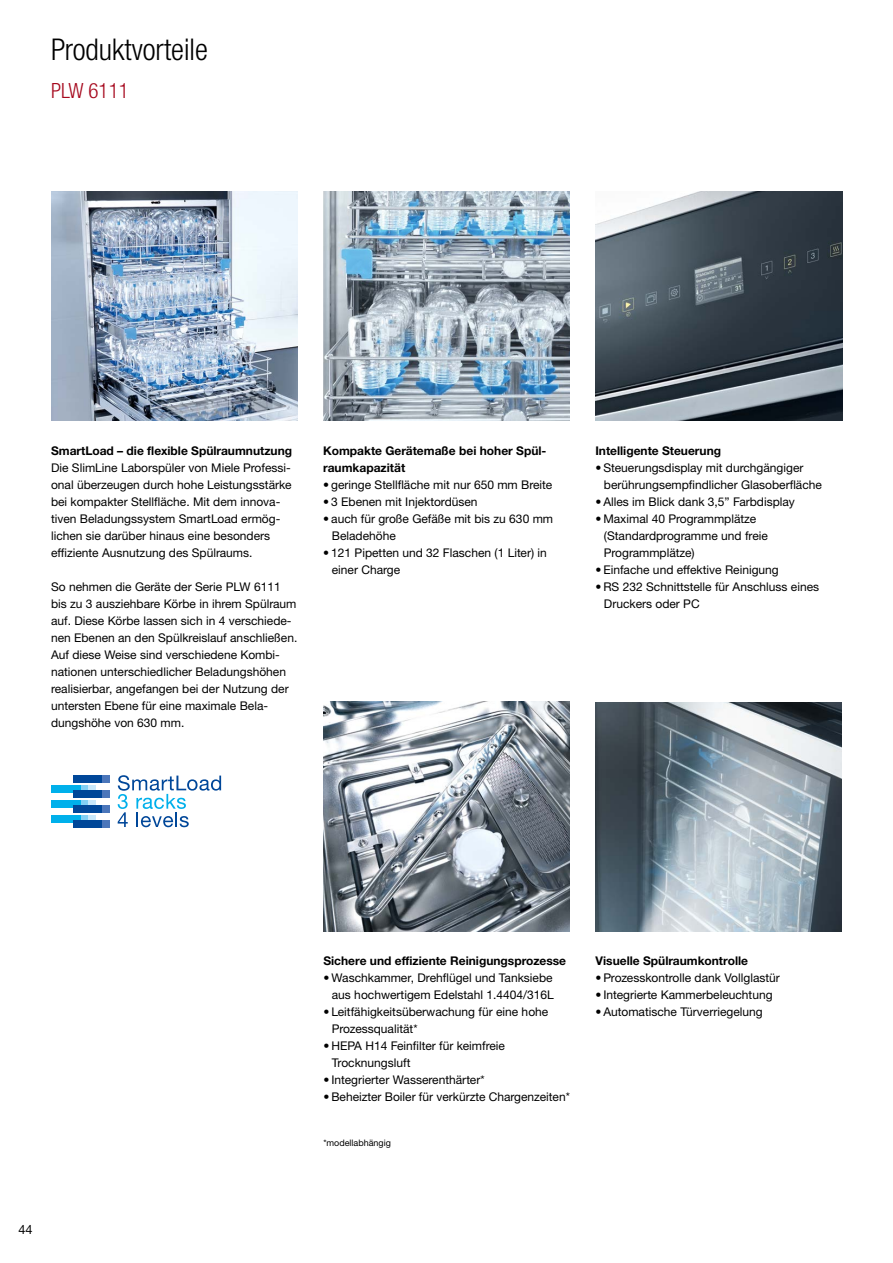
<style>
.page{position:relative;width:893px;height:1263px;background:#fff}
.page>*{position:absolute;margin:0;border:0;box-sizing:border-box;transform-origin:0 0}
.t1{font:300 condensed 30px "Helvetica Neue LTW1 G";color:#000}
.t2{font:300 condensed 21px "Helvetica Neue LTW1 G";color:#a6081d}
.t3{font:12.75px "Helvetica Neue LTW1 G";color:#000}
.t4{font:12px/17px "Helvetica Neue LTW1 G";color:#000}
.t5{font:700 12px/17px "Helvetica Neue LTW1 G";color:#000}
.t6{font:9px "Helvetica Neue LTW1 G";color:#000}
</style>
<div class="page">
<img style="left:51px;top:192px;width:247px;height:229px">
<div style="left:88px;top:815px;width:7px;height:7px;background:#c8e8fb"></div>
<div style="left:88px;top:800px;width:7px;height:7px;background:#c8e8fb"></div>
<div style="left:88px;top:785px;width:7px;height:8px;background:#c8e8fb"></div>
<div style="left:81px;top:800px;width:7px;height:7px;background:#82d0f5"></div>
<div style="left:81px;top:815px;width:7px;height:7px;background:#82d0f5"></div>
<div style="left:51px;top:800px;width:30px;height:7px;background:#00b0eb"></div>
<div style="left:81px;top:785px;width:7px;height:8px;background:#82d0f5"></div>
<div style="left:51px;top:785px;width:30px;height:8px;background:#00b0eb"></div>
<div style="left:51px;top:815px;width:30px;height:7px;background:#00b0eb"></div>
<div style="left:73px;top:775px;width:30px;height:8px;background:#004799"></div>
<div style="left:103px;top:775px;width:7px;height:8px;background:#4b76ba"></div>
<div style="left:73px;top:790px;width:30px;height:8px;background:#004799"></div>
<div style="left:103px;top:790px;width:7px;height:8px;background:#4b76ba"></div>
<div style="left:73px;top:820px;width:30px;height:7px;background:#004799"></div>
<div style="left:103px;top:820px;width:7px;height:7px;background:#4b76ba"></div>
<div style="left:73px;top:805px;width:30px;height:7px;background:#004799"></div>
<div style="left:103px;top:805px;width:7px;height:7px;background:#4b76ba"></div>
<svg style="left:118px;top:775px;width:103px;height:52px"></svg>
<img style="left:323px;top:192px;width:247px;height:229px">
<img style="left:595px;top:191px;width:247px;height:229px">
<img style="left:323px;top:702px;width:247px;height:229px">
<img style="left:595px;top:702px;width:247px;height:229px">
<h1 class="t1" style="left:51px;top:32px;width:158px">Produktvorteile</h1>
<h2 class="t2" style="left:51px;top:78px;width:79px">PLW 6111</h2>
<p class="t5" style="left:51px;top:442px;width:243px">SmartLoad – die flexible Spülraumnutzung</p>
<p class="t4" style="left:51px;top:459px;width:242px">Die SlimLine Laborspüler von Miele Professi&shy;onal überzeugen durch hohe Leistungsstärke bei kompakter Stellfläche. Mit dem innova&shy;tiven Beladungssystem SmartLoad ermög&shy;lichen sie darüber hinaus eine besonders effiziente Ausnutzung des Spülraums.</p>
<p class="t4" style="left:51px;top:578px;width:248px">So nehmen die Geräte der Serie PLW 6111 bis zu 3 ausziehbare Körbe in ihrem Spülraum auf. Diese Körbe lassen sich in 4 verschiede&shy;nen Ebenen an den Spülkreislauf anschließen.<br>Auf diese Weise sind verschiedene Kombi&shy;nationen unterschiedlicher Beladungshöhen realisierbar, angefangen bei der Nutzung der untersten Ebene für eine maximale Bela&shy;dungshöhe von 630 mm.</p>
<p class="t5" style="left:323px;top:442px;width:225px">Kompakte Gerätemaße bei hoher Spül&shy;raumkapazität</p>
<p class="t4" style="left:323px;top:476px;width:231px">• geringe Stellfläche mit nur 650 mm Breite</p>
<p class="t4" style="left:323px;top:493px;width:156px">• 3 Ebenen mit Injektordüsen</p>
<p class="t4" style="left:332px;top:510px;width:223px;text-indent:-9px">• auch für große Gefäße mit bis zu 630 mm<br>Beladehöhe</p>
<p class="t4" style="left:332px;top:544px;width:217px;text-indent:-9px">• 121 Pipetten und 32 Flaschen (1 Liter) in einer Charge</p>
<p class="t5" style="left:595px;top:442px;width:127px">Intelligente Steuerung</p>
<p class="t4" style="left:604px;top:459px;width:220px;text-indent:-9px">• Steuerungsdisplay mit durchgängiger berührungsempfindlicher Glasoberfläche</p>
<p class="t4" style="left:595px;top:493px;width:201px">• Alles im Blick dank 3,5” Farbdisplay</p>
<p class="t4" style="left:604px;top:510px;width:165px;text-indent:-9px">• Maximal 40 Programmplätze (Standardprogramme und freie<br>Programmplätze)</p>
<p class="t4" style="left:595px;top:561px;width:185px">• Einfache und effektive Reinigung</p>
<p class="t4" style="left:604px;top:578px;width:217px;text-indent:-9px">• RS 232 Schnittstelle für Anschluss eines<br>Druckers oder PC</p>
<p class="t3" style="left:18px;top:1221px;width:16px">44</p>
<p class="t5" style="left:323px;top:952px;width:244px">Sichere und effiziente Reinigungsprozesse</p>
<p class="t4" style="left:323px;top:969px;width:232px;text-align:right">• Waschkammer, Drehflügel und Tanksiebe aus hochwertigem Edelstahl 1.4404/316L</p>
<p class="t4" style="left:332px;top:1003px;width:218px;text-indent:-9px">• Leitfähigkeitsüberwachung für eine hohe<br>Prozessqualität*</p>
<p class="t4" style="left:332px;top:1037px;width:175px;text-indent:-9px">• HEPA H14 Feinfilter für keimfreie<br>Trocknungsluft</p>
<p class="t4" style="left:323px;top:1071px;width:163px">• Integrierter Wasserenthärter*</p>
<p class="t4" style="left:323px;top:1088px;width:248px">• Beheizter Boiler für verkürzte Chargenzeiten*</p>
<p class="t6" style="left:323px;top:1137px;width:69px">*modellabhängig</p>
<p class="t5" style="left:595px;top:952px;width:154px">Visuelle Spülraumkontrolle</p>
<p class="t4" style="left:595px;top:969px;width:186px">• Prozesskontrolle dank Vollglastür</p>
<p class="t4" style="left:595px;top:986px;width:179px">• Integrierte Kammerbeleuchtung</p>
<p class="t4" style="left:595px;top:1003px;width:169px">• Automatische Türverriegelung</p>
</div>
